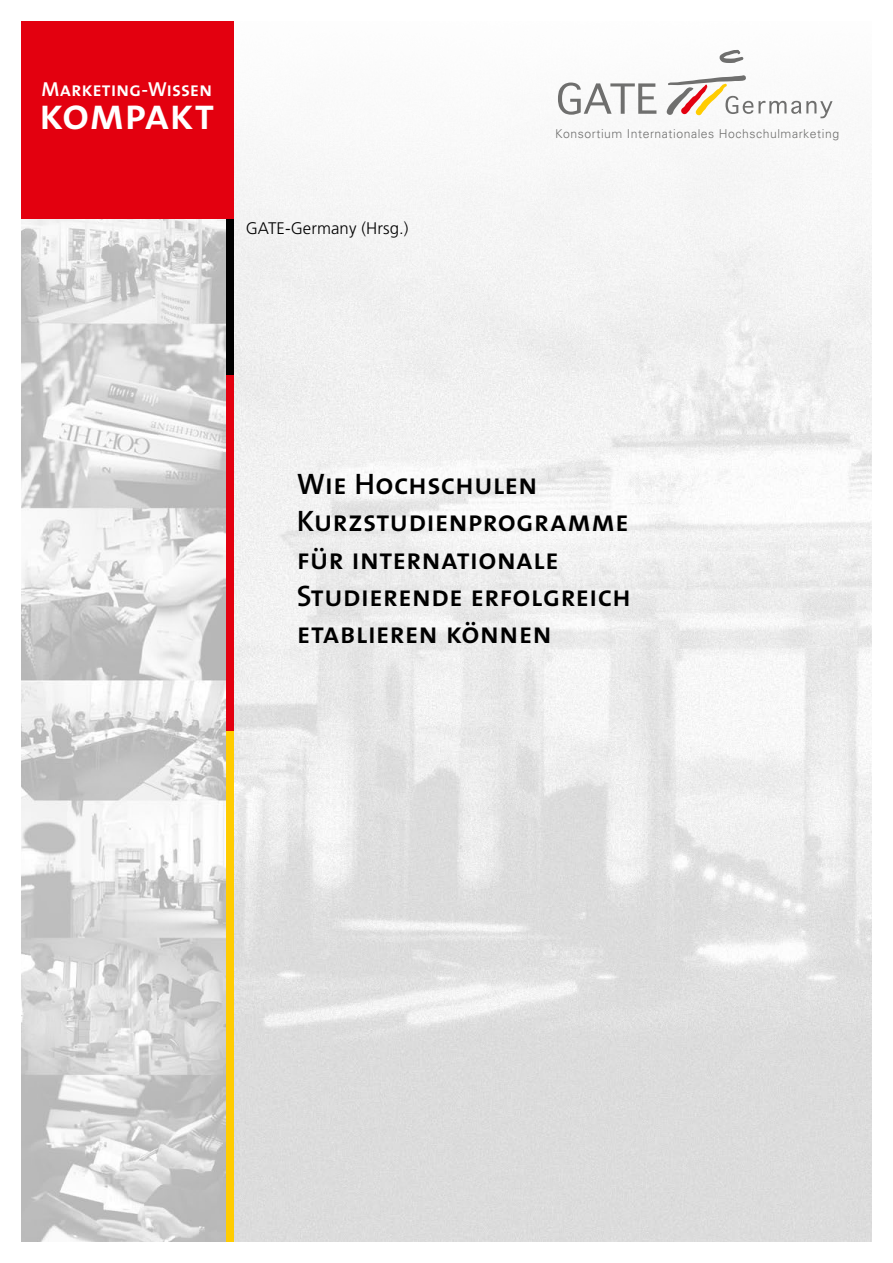
<style>
.page{position:relative;width:893px;height:1263px;background:#fff}
.page>*{position:absolute;margin:0;border:0;box-sizing:border-box;transform-origin:0 0}
.t1{font:44.7px "The Mix Semi Bold Caps";letter-spacing:-.02em;color:#fff}
.t2{font:29.85px/37.2px "The Mix Semi Bold Caps";color:#000}
.t3{font:20.4px "The Mix Semi Bold Caps";letter-spacing:-.005em;color:#fff}
.t4{font:300 16.8px "Frutiger LT Std";letter-spacing:.005em;color:#000}
.t5{font:300 12.15px "Univers";letter-spacing:.045em;color:#6f6f6e}
</style>
<div class="page">
<img style="left:234px;top:406px;width:638px;height:836px">
<div style="left:234px;top:49px;width:638px;height:357px;background:#f5f5f5"></div>
<img style="left:21px;top:219px;width:205px;height:1023px">
<svg style="left:558px;top:83px;width:98px;height:32px"></svg>
<svg style="left:666px;top:75px;width:166px;height:43px"></svg>
<svg style="left:719px;top:50px;width:25px;height:13px"></svg>
<div style="left:21px;top:21px;width:213px;height:198px;background:#e3000f"></div>
<div style="left:226px;top:219px;width:8px;height:157px;background:#000"></div>
<div style="left:226px;top:376px;width:8px;height:357px;background:#e3000f"></div>
<div style="left:226px;top:731px;width:8px;height:511px;background:#fc0"></div>
<p class="t3" style="left:41px;top:72px;width:172px">Marketing-Wissen</p>
<h1 class="t1" style="left:39px;top:76px;width:177px">kompakt</h1>
<p class="t4" style="left:246px;top:219px;width:164px">GATE-Germany (Hrsg.)</p>
<p class="t5" style="left:555px;top:127px;width:285px">Konsortium Internationales Hochschulmarketing</p>
<p class="t2" style="left:297px;top:465px;width:336px">Wie Hochschulen<br>Kurzstudienprogramme für internationale<br>Studierende erfolgreich etablieren können</p>
</div>
